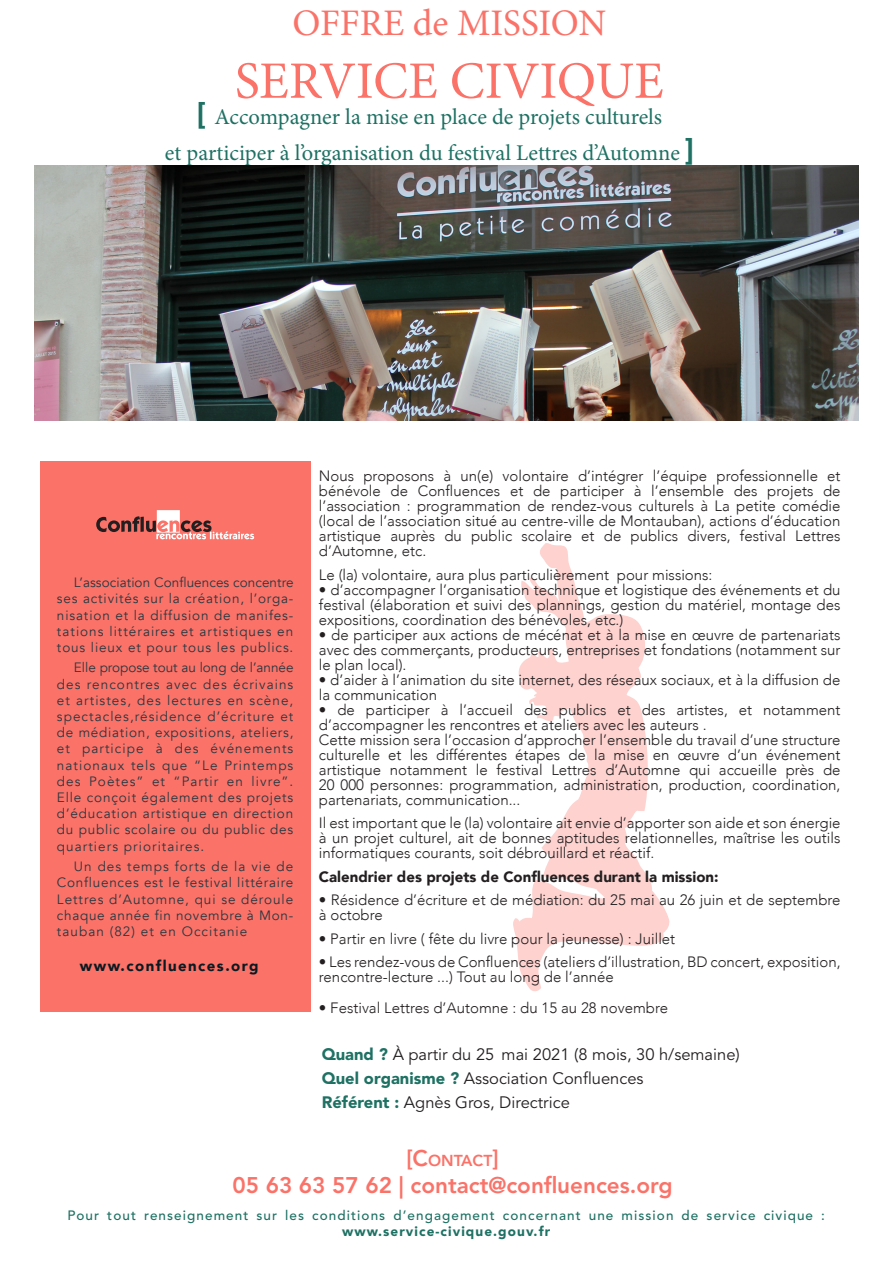
<style>
.page{position:relative;width:893px;height:1263px;background:#fff}
.page>*{position:absolute;margin:0;border:0;box-sizing:border-box;transform-origin:0 0}
.t1{font:52.5px "Minion Pro";color:#fa7268}
.t2{font:37.5px "Minion Pro";color:#fa7268}
.t3{font:22.5px "Minion Pro";color:#1e7163}
.t4{font:800 22.5px "Avenir LT Std";color:#fa7268}
.t5{font:16.5px "Avenir LT Std";color:#231f20}
.t6{font:800 15.75px "Avenir LT Std";color:#fa7268}
.t7{font:300 15px/15px "Avenir";color:#231f20;text-align:justify}
.t8{font:900 15px "Avenir";color:#231f20}
.t9{font:900 15px "Avenir";letter-spacing:.095em;color:#0b1a22}
.t10{font:13.5px/16.2px "Avenir";letter-spacing:.065em;color:#293740;text-align:justify}
.t11{font:500 13.5px/16.2px "Avenir LT Std";letter-spacing:.08em;color:#1e7163;text-align:center}
.s1{font-family:"Avenir";font-weight:900;font-size:30px}
.s2{font-weight:900;color:#1e7163}
.s3{font-size:22.5px}
.s4{font-weight:900}
</style>
<div class="page">
<svg style="left:513px;top:543px;width:157px;height:449px"></svg>
<div style="left:40px;top:461px;width:270px;height:551px;background:#fa7268"></div>
<svg style="left:96px;top:510px;width:158px;height:29px"></svg>
<img style="left:34px;top:166px;width:825px;height:255px">
<p class="t2" style="left:292px;top:-2px;width:315px">OFFRE de MISSION</p>
<p class="t1" style="left:235px;top:46px;width:430px">SERVICE CIVIQUE</p>
<p class="t3" style="left:197px;top:102px;width:467px"><span class="s1">[</span> Accompagner la mise en place de projets culturels</p>
<p class="t3" style="left:165px;top:138px;width:531px">et participer à l’organisation du festival Lettres d’Automne <span class="s1">]</span></p>
<p class="t10" style="left:57px;top:575px;width:238px;text-indent:17px">L’association Confluences concentre ses activités sur la création, l’orga&shy;nisation et la diffusion de manifes&shy;tations littéraires et artistiques en tous lieux et pour tous les publics.</p>
<p class="t10" style="left:57px;top:660px;width:238px;text-indent:17px">Elle propose tout au long de l’année des rencontres avec des écrivains et artistes, des lectures en scène, spectacles,résidence d’écriture et de médiation, expositions, ateliers, et participe à des événements nationaux tels que “Le Printemps des Poètes” et “Partir en livre”.<br>Elle conçoit également des projets d’éducation artistique en direction du public scolaire ou du public des quartiers prioritaires.</p>
<p class="t10" style="left:57px;top:858px;width:238px;text-indent:17px">Un des temps forts de la vie de Confluences est le festival littéraire Lettres d’Automne, qui se déroule chaque année fin novembre à Mon&shy;tauban (82) et en Occitanie</p>
<p class="t9" style="left:80px;top:953px;width:180px">www.confluences.org</p>
<p class="t7" style="left:319px;top:469px;width:523px">Nous proposons à un(e) volontaire d’intégrer l’équipe professionnelle et bénévole de Confluences et de participer à l’ensemble des projets de l’association : programmation de rendez-vous culturels à La petite comédie (local de l’association situé au centre-ville de Montauban), actions d’éducation artistique auprès du public scolaire et de publics divers, festival Lettres d’Automne, etc.</p>
<p class="t7" style="left:319px;top:567px;width:395px">Le (la) volontaire, aura plus particulièrement pour missions:</p>
<p class="t7" style="left:319px;top:582px;width:523px">• d’accompagner l’organisation technique et logistique des événements et du festival (élaboration et suivi des plannings, gestion du matériel, montage des expositions, coordination des bénévoles, etc.)</p>
<p class="t7" style="left:319px;top:627px;width:523px">• de participer aux actions de mécénat et à la mise en œuvre de partenariats avec des commerçants, producteurs, entreprises et fondations (notamment sur le plan local).</p>
<p class="t7" style="left:319px;top:672px;width:523px">• d’aider à l’animation du site internet, des réseaux sociaux, et à la diffusion de la communication</p>
<p class="t7" style="left:319px;top:702px;width:523px">• de participer à l’accueil des publics et des artistes, et notamment d’accompagner les rencontres et ateliers avec les auteurs .</p>
<p class="t7" style="left:319px;top:732px;width:523px">Cette mission sera l’occasion d’approcher l’ensemble du travail d’une structure culturelle et les différentes étapes de la mise en œuvre d’un événement artistique notamment le festival Lettres d’Automne qui accueille près de 20 000 personnes: programmation, administration, production, coordination, partenariats, communication...</p>
<p class="t7" style="left:319px;top:816px;width:523px">Il est important que le (la) volontaire ait envie d’apporter son aide et son énergie à un projet culturel, ait de bonnes aptitudes relationnelles, maîtrise les outils informatiques courants, soit débrouillard et réactif.</p>
<p class="t8" style="left:319px;top:864px;width:401px">Calendrier des projets de Confluences durant la mission:</p>
<p class="t7" style="left:319px;top:893px;width:523px">• Résidence d’écriture et de médiation: du 25 mai au 26 juin et de septembre à octobre</p>
<p class="t7" style="left:319px;top:931px;width:358px">• Partir en livre ( fête du livre pour la jeunesse) : Juillet</p>
<p class="t7" style="left:319px;top:955px;width:523px">• Les rendez-vous de Confluences (ateliers d’illustration, BD concert, exposition, rencontre-lecture ...) Tout au long de l’année</p>
<p class="t7" style="left:319px;top:1000px;width:351px">• Festival Lettres d’Automne : du 15 au 28 novembre</p>
<p class="t5" style="left:322px;top:1044px;width:420px"><span class="s2">Quand ?</span> À partir du 25 mai 2021 (8 mois, 30 h/semaine)</p>
<p class="t5" style="left:322px;top:1068px;width:323px"><span class="s2">Quel organisme ?</span> Association Confluences</p>
<p class="t5" style="left:322px;top:1092px;width:250px"><span class="s2">Référent :</span> Agnès Gros, Directrice</p>
<p class="t6" style="left:406px;top:1151px;width:94px"><span class="s3">[C</span>ONTACT<span class="s3">]</span></p>
<p class="t4" style="left:232px;top:1172px;width:442px">05 63 63 57 62 | contact@confluences.org</p>
<p class="t11" style="left:67px;top:1207px;width:759px">Pour tout renseignement sur les conditions d’engagement concernant une mission de service civique : <span class="s4">www.service-civique.gouv.fr</span></p>
</div>
